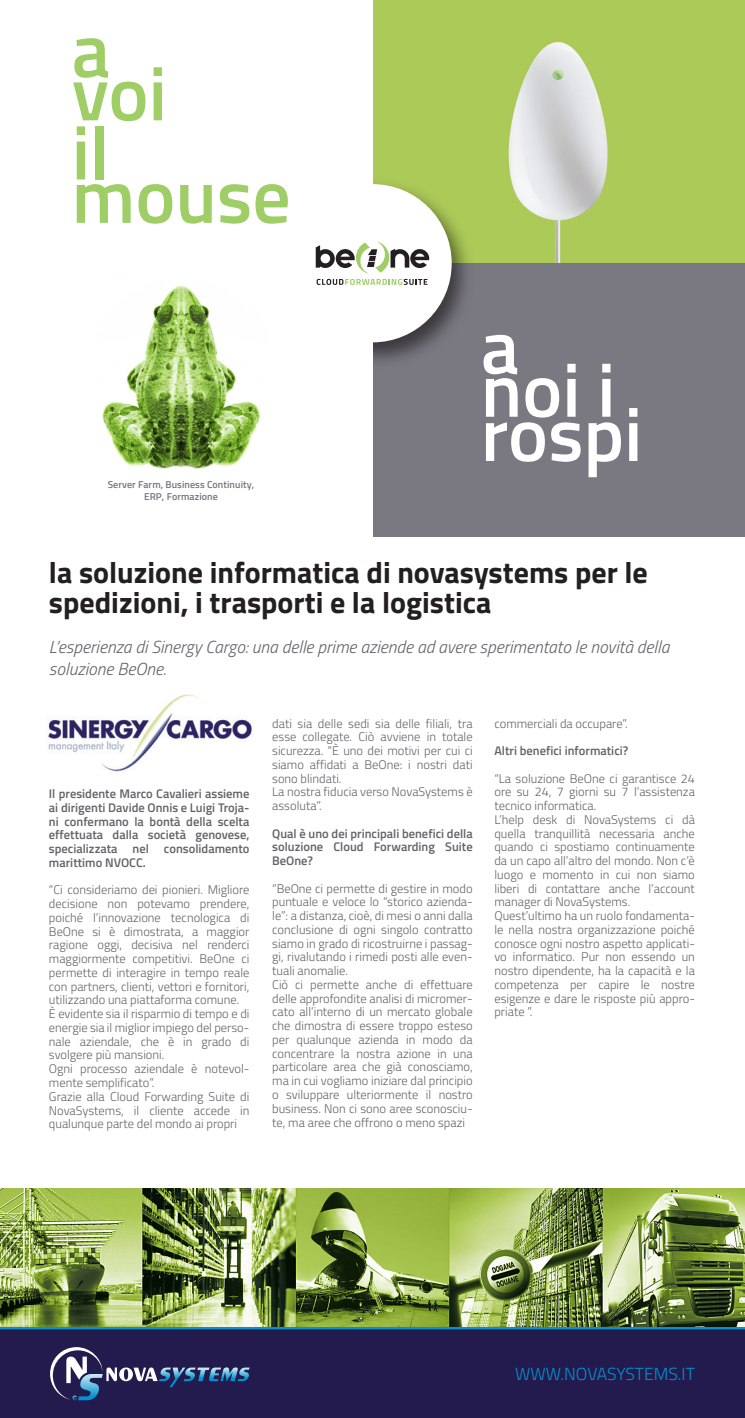
<style>
.page{position:relative;width:745px;height:1418px;background:#fff}
.page>*{position:absolute;margin:0;border:0;box-sizing:border-box;transform-origin:0 0}
.t1{font:700 30px/30px "Titillium Web";color:#231f20}
.t2{font:italic 300 17.5px/22.5px "Titillium Web";color:#636366}
.t3{font:300 17.5px "Titillium Web";color:#0093d0}
.t4{font:300 12.5px/13.8px "Titillium Web";color:#636366}
.t5{font:600 12.5px/13.8px "Titillium Web";color:#636366;text-align:justify}
.t6{font:600 10px/12px "Titillium Web";letter-spacing:.005em;color:#757782;text-align:center}
</style>
<div class="page">
<img style="left:373px;top:0;width:371px;height:263px">
<div style="left:372px;top:263px;width:372px;height:274px;background:#7a7981"></div>
<img style="left:372px;top:173px;width:109px;height:203px">
<div style="left:293px;top:184px;width:158px;height:158px;background:#fff;border-radius:50%"></div>
<svg style="left:483px;top:335px;width:97px;height:127px"></svg>
<svg style="left:588px;top:364px;width:32px;height:113px"></svg>
<svg style="left:629px;top:408px;width:8px;height:53px"></svg>
<svg style="left:315px;top:241px;width:114px;height:32px"></svg>
<svg style="left:316px;top:279px;width:111px;height:6px"></svg>
<svg style="left:73px;top:38px;width:99px;height:186px"></svg>
<svg style="left:180px;top:185px;width:31px;height:39px"></svg>
<svg style="left:220px;top:184px;width:29px;height:40px"></svg>
<svg style="left:255px;top:184px;width:33px;height:40px"></svg>
<div style="left:0;top:1326px;width:744px;height:91px;background:#231a4e"></div>
<svg style="left:50px;top:1346px;width:200px;height:54px"></svg>
<img style="left:102px;top:285px;width:158px;height:184px">
<img style="left:0;top:1188px;width:744px;height:138px">
<img style="left:48px;top:694px;width:204px;height:78px">
<p class="t6" style="left:108px;top:478px;width:148px">Server Farm, Business Continuity,<br>ERP, Formazione</p>
<h1 class="t1" style="left:49px;top:556px;width:600px">la soluzione informatica di novasystems per le spedizioni, i trasporti e la logistica</h1>
<h2 class="t2" style="left:49px;top:634px;width:621px">L’esperienza di Sinergy Cargo: una delle prime aziende ad avere sperimentato le novità della soluzione BeOne.</h2>
<p class="t5" style="left:49px;top:786px;width:202px">Il presidente Marco Cavalieri assieme ai dirigenti Davide Onnis e Luigi Troja&shy;ni confermano la bontà della scelta effettuata dalla società genovese, specializzata nel consolidamento marittimo NVOCC.</p>
<p class="t4" style="left:49px;top:882px;width:202px">“Ci consideriamo dei pionieri. Migliore decisione non potevamo prendere, poiché l’innovazione tecnologica di BeOne si è dimostrata, a maggior ragione oggi, decisiva nel renderci maggiormente competitivi. BeOne ci permette di interagire in tempo reale con partners, clienti, vettori e fornitori, utilizzando una piattaforma comune.<br>È evidente sia il risparmio di tempo e di energie sia il miglior impiego del perso&shy;nale aziendale, che è in grado di svolgere più mansioni.<br>Ogni processo aziendale è notevol&shy;mente semplificato”.<br>Grazie alla Cloud Forwarding Suite di NovaSystems, il cliente accede in qualunque parte del mondo ai propri</p>
<p class="t4" style="left:272px;top:715px;width:202px">dati sia delle sedi sia delle filiali, tra esse collegate. Ciò avviene in totale sicurezza. “È uno dei motivi per cui ci siamo affidati a BeOne: i nostri dati sono blindati.<br>La nostra fiducia verso NovaSystems è assoluta”.</p>
<p class="t5" style="left:272px;top:825px;width:202px">Qual è uno dei principali benefici della soluzione Cloud Forwarding Suite BeOne?</p>
<p class="t4" style="left:272px;top:880px;width:202px">“BeOne ci permette di gestire in modo puntuale e veloce lo “storico azienda&shy;le”: a distanza, cioè, di mesi o anni dalla conclusione di ogni singolo contratto siamo in grado di ricostruirne i passag&shy;gi, rivalutando i rimedi posti alle even&shy;tuali anomalie.<br>Ciò ci permette anche di effettuare delle approfondite analisi di micromer&shy;cato all’interno di un mercato globale che dimostra di essere troppo esteso per qualunque azienda in modo da concentrare la nostra azione in una particolare area che già conosciamo, ma in cui vogliamo iniziare dal principio o sviluppare ulteriormente il nostro business. Non ci sono aree sconosciu&shy;te, ma aree che offrono o meno spazi</p>
<p class="t4" style="left:494px;top:715px;width:135px">commerciali da occupare”.</p>
<p class="t5" style="left:494px;top:743px;width:135px">Altri benefici informatici?</p>
<p class="t4" style="left:494px;top:770px;width:202px">“La soluzione BeOne ci garantisce 24 ore su 24, 7 giorni su 7 l’assistenza tecnico informatica.<br>L’help desk di NovaSystems ci dà quella tranquillità necessaria anche quando ci spostiamo continuamente da un capo all’altro del mondo. Non c’è luogo e momento in cui non siamo liberi di contattare anche l’account manager di NovaSystems.<br>Quest’ultimo ha un ruolo fondamenta&shy;le nella nostra organizzazione poiché conosce ogni nostro aspetto applicati&shy;vo informatico. Pur non essendo un nostro dipendente, ha la capacità e la competenza per capire le nostre esigenze e dare le risposte più appro&shy;priate ”.</p>
<h2 class="t3" style="left:515px;top:1361px;width:181px">WWW.NOVASYSTEMS.IT</h2>
</div>
